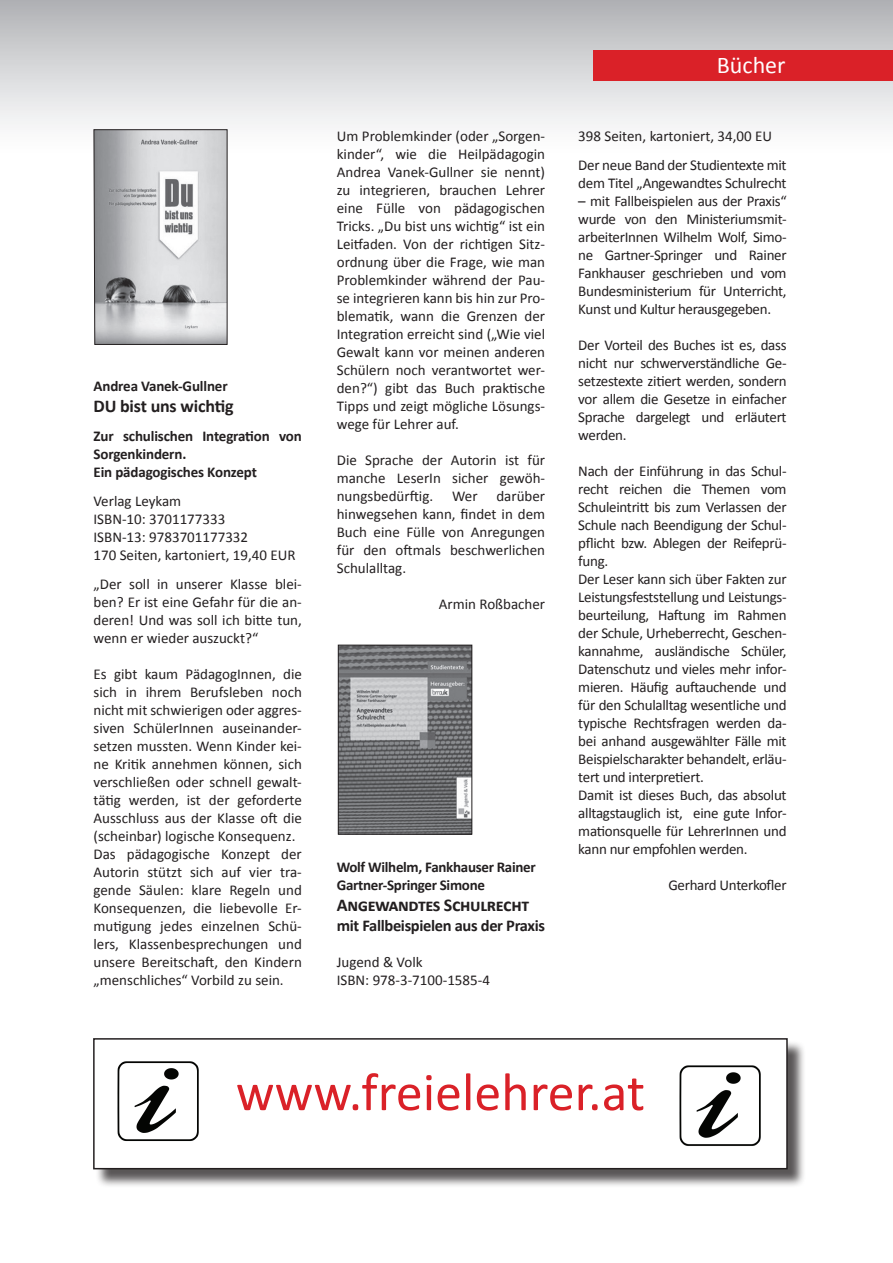
<style>
.page{position:relative;width:893px;height:1263px;background:#fff}
.page>*{position:absolute;margin:0;border:0;box-sizing:border-box;transform-origin:0 0}
.t1{font:54px "Calibri";color:#da2128}
.t2{font:24px "Calibri";color:#fff}
.t3{font:700 18px "Calibri";letter-spacing:-.02em;color:#231f20}
.t4{font:700 16.5px "Calibri";letter-spacing:-.02em;color:#231f20}
.t5{font:15px/18px "Calibri";letter-spacing:-.02em;color:#231f20;text-align:justify}
.t6{font:15px/18px "Calibri";color:#231f20}
.t7{font:700 15px/18px "Calibri";letter-spacing:-.02em;color:#231f20}
</style>
<div class="page">
<div style="left:0;top:0;width:893px;height:202px;background:linear-gradient(to bottom,#b8b8bb,#fff)"></div>
<div style="left:593px;top:51px;width:300px;height:30px;background:#da2128"></div>
<svg style="left:93px;top:129px;width:135px;height:216px;background:#bfc0c2"></svg>
<img style="left:340px;top:647px;width:130px;height:185px">
<div style="left:338px;top:645px;width:134px;height:189px;border:1px solid #231f20"></div>
<div style="left:95px;top:1040px;width:712px;height:148px;background:#231f20;opacity:.75"></div>
<div style="left:94px;top:1039px;width:693px;height:130px;background:#fff"></div>
<div style="left:93px;top:1038px;width:695px;height:131px;border:2px solid #231f20"></div>
<img style="left:117px;top:1061px;width:82px;height:80px">
<img style="left:679px;top:1065px;width:82px;height:81px">
<p class="t7" style="left:94px;top:377px;width:136px">Andrea Vanek-Gullner</p>
<p class="t3" style="left:94px;top:395px;width:141px">DU bist uns wichtig</p>
<p class="t7" style="left:94px;top:427px;width:210px">Zur schulischen Integration von<br>Sorgenkindern.<br>Ein pädagogisches Konzept</p>
<p class="t6" style="left:94px;top:492px;width:203px">Verlag Leykam<br>ISBN-10: 3701177333<br>ISBN-13: 9783701177332<br>170 Seiten, kartoniert, 19,40 EUR</p>
<p class="t5" style="left:94px;top:575px;width:210px">„Der soll in unserer Klasse blei&shy;ben? Er ist eine Gefahr für die an&shy;deren! Und was soll ich bitte tun, wenn er wieder auszuckt?“</p>
<p class="t6" style="left:94px;top:665px;width:210px">Es gibt kaum PädagogInnen, die sich in ihrem Berufsleben noch nicht mit schwierigen oder aggres&shy;siven SchülerInnen auseinander&shy;setzen mussten. Wenn Kinder kei&shy;ne Kritik annehmen können, sich verschließen oder schnell gewalt&shy;tätig werden, ist der geforderte<br>Ausschluss aus der Klasse oft die (scheinbar) logische Konsequenz.<br>Das pädagogische Konzept der<br>Autorin stützt sich auf vier tra&shy;gende Säulen: klare Regeln und<br>Konsequenzen, die liebevolle Er&shy;mutigung jedes einzelnen Schü&shy;lers, Klassenbesprechungen und unsere Bereitschaft, den Kindern „menschliches“ Vorbild zu sein.</p>
<p class="t5" style="left:337px;top:127px;width:210px">Um Problemkinder (oder „Sorgen&shy;kinder“, wie die Heilpädagogin Andrea Vanek-Gullner sie nennt) zu integrieren, brauchen Lehrer eine Fülle von pädagogischen Tricks. „Du bist uns wichtig“ ist ein Leitfaden. Von der richtigen Sitz&shy;ordnung über die Frage, wie man Problemkinder während der Pau&shy;se integrieren kann bis hin zur Pro&shy;blematik, wann die Grenzen der Integration erreicht sind („Wie viel Gewalt kann vor meinen anderen Schülern noch verantwortet wer&shy;den?“) gibt das Buch praktische Tipps und zeigt mögliche Lösungs&shy;wege für Lehrer auf.</p>
<p class="t5" style="left:337px;top:451px;width:210px">Die Sprache der Autorin ist für manche LeserIn sicher gewöh&shy;nungsbedürftig.</p>
<p class="t5" style="left:337px;top:487px;width:210px;text-indent:160px">darüber hinwegsehen kann, findet in dem Buch eine Fülle von Anregungen für den oftmals beschwerlichen Schulalltag.</p>
<p class="t6" style="left:439px;top:595px;width:108px">Armin Roßbacher</p>
<p class="t5" style="left:452px;top:487px;width:27px">Wer</p>
<p class="t7" style="left:337px;top:858px;width:200px">Wolf Wilhelm, Fankhauser Rainer<br>Gartner-Springer Simone</p>
<p class="t3" style="left:337px;top:894px;width:194px">Angewandtes Schulrecht</p>
<p class="t4" style="left:337px;top:915px;width:210px">mit Fallbeispielen aus der Praxis</p>
<p class="t6" style="left:337px;top:953px;width:155px">Jugend &amp; Volk<br>ISBN: 978-3-7100-1585-4</p>
<h2 class="t2" style="left:717px;top:50px;width:70px">Bücher</h2>
<p class="t5" style="left:578px;top:122px;width:210px;line-height:28.8px">398 Seiten, kartoniert, 34,00 EU<br>Der neue Band der Studientexte mit</p>
<p class="t5" style="left:578px;top:174px;width:210px">dem Titel „Angewandtes Schulrecht</p>
<p class="t5" style="left:578px;top:192px;width:210px">– mit Fallbeispielen aus der Praxis“ wurde von den Ministeriumsmit&shy;arbeiterInnen Wilhelm Wolf, Simo&shy;ne Gartner-Springer und Rainer Fankhauser geschrieben und vom Bundesministerium für Unterricht, Kunst und Kultur herausgegeben.</p>
<p class="t5" style="left:578px;top:336px;width:210px">Der Vorteil des Buches ist es, dass nicht nur schwerverständliche Ge&shy;setzestexte zitiert werden, sondern vor allem die Gesetze in einfacher Sprache dargelegt und erläutert werden.</p>
<p class="t5" style="left:578px;top:462px;width:210px;text-align:left">Nach der Einführung in das Schul&shy;recht reichen die Themen vom<br>Schuleintritt bis zum Verlassen der<br>Schule nach Beendigung der Schul&shy;pflicht bzw. Ablegen der Reifeprü&shy;fung.<br>Der Leser kann sich über Fakten zur<br>Leistungsfeststellung und Leistungs&shy;beurteilung, Haftung im Rahmen der Schule, Urheberrecht, Geschen&shy;kannahme, ausländische Schüler,<br>Datenschutz und vieles mehr infor&shy;mieren. Häufig auftauchende und für den Schulalltag wesentliche und typische Rechtsfragen werden da&shy;bei anhand ausgewählter Fälle mit<br>Beispielscharakter behandelt, erläu&shy;tert und interpretiert.<br>Damit ist dieses Buch, das absolut alltagstauglich ist, eine gute Infor&shy;mationsquelle für LehrerInnen und kann nur empfohlen werden.</p>
<p class="t5" style="left:668px;top:876px;width:120px">Gerhard Unterkofler</p>
<h1 class="t1" style="left:236px;top:1058px;width:411px">www.freielehrer.at</h1>
</div>
